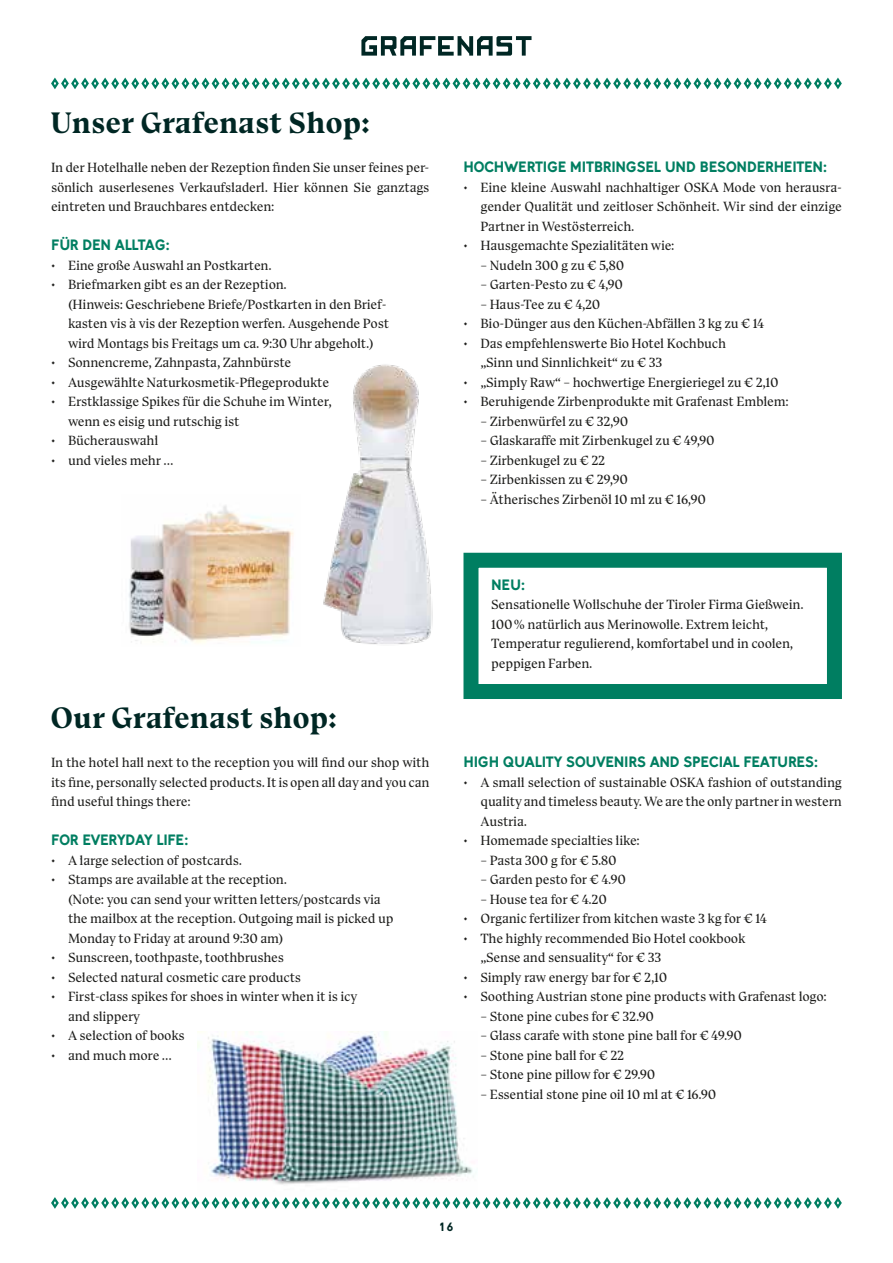
<style>
.page{position:relative;width:893px;height:1263px;background:#fff}
.page>*{position:absolute;margin:0;border:0;box-sizing:border-box;transform-origin:0 0}
.t1{font:700 30px "Bluu Suuperstar";color:#002724}
.t2{font:900 15px "Tilde";letter-spacing:-.02em;color:#007e61}
.t3{font:13.5px/19.5px "Bluu Suuperstar";letter-spacing:-.02em;color:#1d1d1b}
.t4{font:900 12px "Tilde";color:#002724}
</style>
<div class="page">
<svg style="left:361px;top:36px;width:170px;height:20px"></svg>
<svg style="left:51px;top:77px;width:791px;height:13px"></svg>
<svg style="left:51px;top:1197px;width:791px;height:12px"></svg>
<img style="left:197px;top:1032px;width:277px;height:153px">
<img style="left:129px;top:505px;width:165px;height:139px">
<img style="left:323px;top:364px;width:110px;height:280px">
<div style="left:463px;top:553px;width:379px;height:146px;border:15px solid #007e61"></div>
<h1 class="t1" style="left:51px;top:105px;width:321px">Unser Grafenast Shop:</h1>
<p class="t3" style="left:51px;top:158px;width:380px;text-align:justify">In der Hotelhalle neben der Rezeption finden Sie unser feines per&shy;sönlich auserlesenes Verkaufsladerl. Hier können Sie ganztags eintreten und Brauchbares entdecken:</p>
<p class="t2" style="left:51px;top:236px;width:121px">FÜR DEN ALLTAG:</p>
<p class="t3" style="left:51px;top:256px;width:222px">• Eine große Auswahl an Postkarten.</p>
<p class="t3" style="left:68px;top:275px;width:323px;text-indent:-17px">• Briefmarken gibt es an der Rezeption.<br>(Hinweis: Geschriebene Briefe/Postkarten in den Brief&shy;kasten vis à vis der Rezeption werfen. Ausgehende Post wird Montags bis Freitags um ca. 9:30 Uhr abgeholt.)</p>
<p class="t3" style="left:51px;top:353px;width:242px">• Sonnencreme, Zahnpasta, Zahnbürste</p>
<p class="t3" style="left:51px;top:372px;width:280px">• Ausgewählte Naturkosmetik-Pflegeprodukte</p>
<p class="t3" style="left:68px;top:392px;width:265px;text-indent:-17px">• Erstklassige Spikes für die Schuhe im Winter, wenn es eisig und rutschig ist</p>
<p class="t3" style="left:51px;top:431px;width:109px">• Bücherauswahl</p>
<p class="t3" style="left:51px;top:450px;width:124px">• und vieles mehr …</p>
<h1 class="t1" style="left:51px;top:700px;width:288px">Our Grafenast shop:</h1>
<p class="t3" style="left:51px;top:753px;width:380px;text-align:justify">In the hotel hall next to the reception you will find our shop with its fine, personally selected products. It is open all day and you can find useful things there:</p>
<p class="t2" style="left:51px;top:831px;width:139px">FOR EVERYDAY LIFE:</p>
<p class="t3" style="left:51px;top:850px;width:193px">• A large selection of postcards.</p>
<p class="t3" style="left:68px;top:870px;width:327px;text-indent:-17px">• Stamps are available at the reception.<br>(Note: you can send your written letters/postcards via the mailbox at the reception. Outgoing mail is picked up Monday to Friday at around 9:30 am)</p>
<p class="t3" style="left:51px;top:948px;width:234px">• Sunscreen, toothpaste, toothbrushes</p>
<p class="t3" style="left:51px;top:967px;width:252px">• Selected natural cosmetic care products</p>
<p class="t3" style="left:68px;top:987px;width:291px;text-indent:-17px">• First-class spikes for shoes in winter when it is icy and slippery</p>
<p class="t3" style="left:51px;top:1026px;width:135px">• A selection of books</p>
<p class="t3" style="left:51px;top:1045px;width:122px">• and much more …</p>
<p class="t2" style="left:463px;top:158px;width:365px">HOCHWERTIGE MITBRINGSEL UND BESONDERHEITEN:</p>
<p class="t3" style="left:480px;top:178px;width:363px;text-align:justify;text-indent:-17px">• Eine kleine Auswahl nachhaltiger OSKA Mode von herausra&shy;gender Qualität und zeitloser Schönheit. Wir sind der einzige Partner in Westösterreich.</p>
<p class="t3" style="left:463px;top:236px;width:213px">• Hausgemachte Spezialitäten wie:</p>
<p class="t3" style="left:480px;top:255px;width:145px">– Nudeln 300 g zu € 5,80</p>
<p class="t3" style="left:480px;top:275px;width:144px">– Garten-Pesto zu € 4,90</p>
<p class="t3" style="left:480px;top:294px;width:121px">– Haus-Tee zu € 4,20</p>
<p class="t3" style="left:463px;top:314px;width:302px">• Bio-Dünger aus den Küchen-Abfällen 3 kg zu € 14</p>
<p class="t3" style="left:480px;top:333px;width:247px;text-indent:-17px">• Das empfehlenswerte Bio Hotel Kochbuch „Sinn und Sinnlichkeit“ zu € 33</p>
<p class="t3" style="left:463px;top:372px;width:317px">• „Simply Raw“ – hochwertige Energieriegel zu € 2,10</p>
<p class="t3" style="left:463px;top:392px;width:327px">• Beruhigende Zirbenprodukte mit Grafenast Emblem:</p>
<p class="t3" style="left:480px;top:411px;width:149px">– Zirbenwürfel zu € 32,90</p>
<p class="t3" style="left:480px;top:431px;width:236px">– Glaskaraffe mit Zirbenkugel zu € 49,90</p>
<p class="t3" style="left:480px;top:450px;width:126px">– Zirbenkugel zu € 22</p>
<p class="t3" style="left:480px;top:470px;width:149px">– Zirbenkissen zu € 29,90</p>
<p class="t3" style="left:480px;top:489px;width:227px">– Ätherisches Zirbenöl 10 ml zu € 16,90</p>
<p class="t2" style="left:491px;top:575px;width:36px">NEU:</p>
<p class="t3" style="left:491px;top:595px;width:314px">Sensationelle Wollschuhe der Tiroler Firma Gießwein.<br>100% natürlich aus Merinowolle. Extrem leicht, Temperatur regulierend, komfortabel und in coolen, peppigen Farben.</p>
<p class="t2" style="left:463px;top:753px;width:356px">HIGH QUALITY SOUVENIRS AND SPECIAL FEATURES:</p>
<p class="t3" style="left:480px;top:772px;width:363px;text-align:justify;text-indent:-17px">• A small selection of sustainable OSKA fashion of outstanding quality and timeless beauty. We are the only partner in western Austria.</p>
<p class="t3" style="left:463px;top:831px;width:178px">• Homemade specialties like:</p>
<p class="t3" style="left:480px;top:850px;width:138px">– Pasta 300 g for € 5.80</p>
<p class="t3" style="left:480px;top:870px;width:147px">– Garden pesto for € 4.90</p>
<p class="t3" style="left:480px;top:889px;width:128px">– House tea for € 4.20</p>
<p class="t3" style="left:463px;top:909px;width:305px">• Organic fertilizer from kitchen waste 3 kg for € 14</p>
<p class="t3" style="left:480px;top:928px;width:266px;text-indent:-17px">• The highly recommended Bio Hotel cookbook „Sense and sensuality“ for € 33</p>
<p class="t3" style="left:463px;top:967px;width:205px">• Simply raw energy bar for € 2,10</p>
<p class="t3" style="left:463px;top:987px;width:365px">• Soothing Austrian stone pine products with Grafenast logo:</p>
<p class="t3" style="left:480px;top:1006px;width:175px">– Stone pine cubes for € 32.90</p>
<p class="t3" style="left:480px;top:1026px;width:263px">– Glass carafe with stone pine ball for € 49.90</p>
<p class="t3" style="left:480px;top:1045px;width:145px">– Stone pine ball for € 22</p>
<p class="t3" style="left:480px;top:1065px;width:176px">– Stone pine pillow for € 29.90</p>
<p class="t3" style="left:480px;top:1084px;width:237px">– Essential stone pine oil 10 ml at € 16.90</p>
<p class="t4" style="left:440px;top:1220px;width:15px">16</p>
</div>
